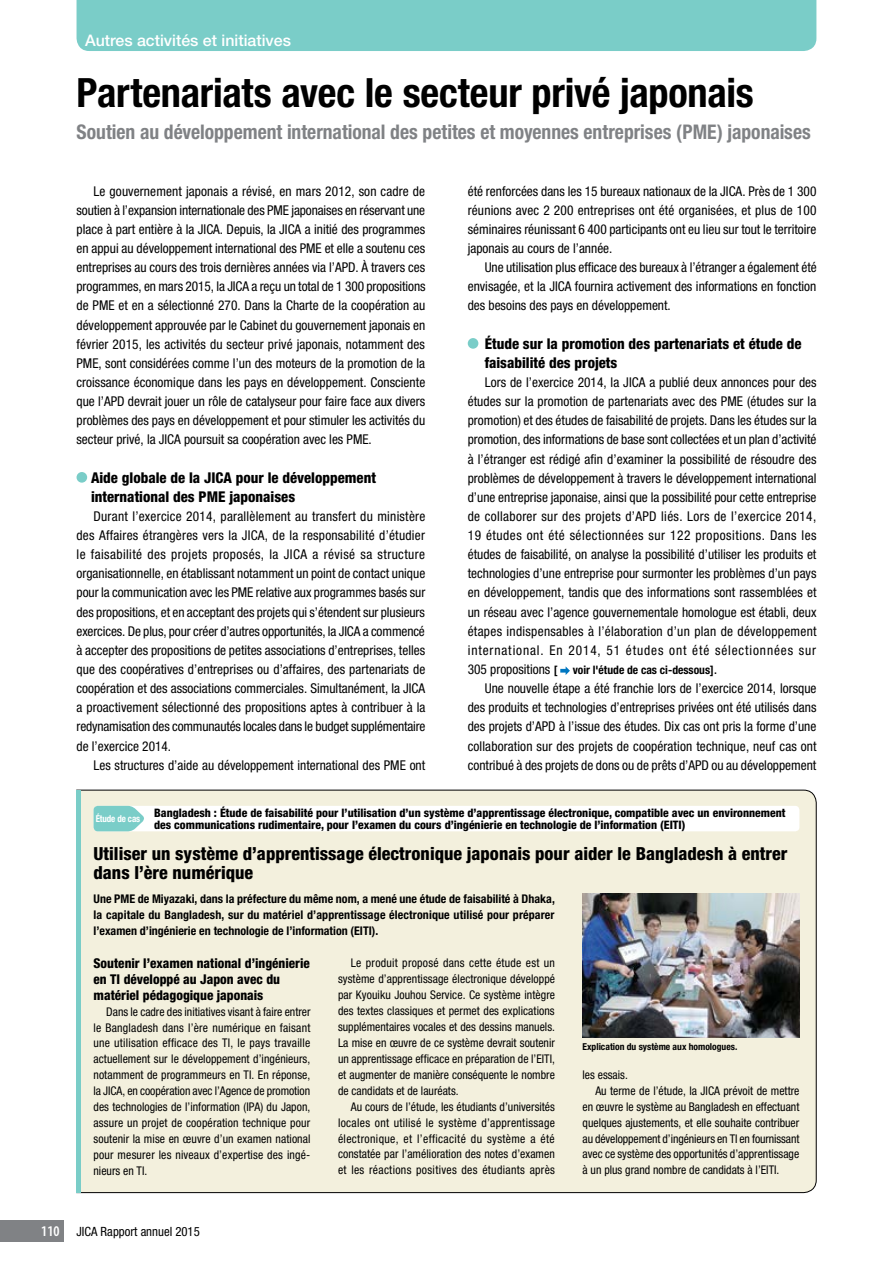
<style>
.page{position:relative;width:893px;height:1263px;background:#fff}
.page>*{position:absolute;margin:0;border:0;box-sizing:border-box;transform-origin:0 0}
.t1{font:700 condensed 40.35px "Helvetica Neue";letter-spacing:-.005em;color:#000}
.t2{font:700 condensed 20.25px "Helvetica Neue";color:#808285}
.t3{font:800 condensed 18px/19.2px "Helvetica Neue";color:#000}
.t4{font:500 15.9px "Helvetica Neue";color:#fff}
.t5{font:800 condensed 14.85px/19.2px "Helvetica Neue";color:#000}
.t6{font:condensed 13.5px/19.2px "Helvetica Neue";color:#000;text-align:justify}
.t7{font:800 condensed 13.5px/15.9px "Helvetica Neue";color:#000}
.t8{font:condensed 12.75px "Helvetica Neue";color:#000}
.t9{font:condensed 12px/15.9px "Helvetica Neue";color:#000;text-align:justify}
.t10{font:700 condensed 12px/15.9px "Helvetica Neue";color:#000;text-align:justify}
.t11{font:800 condensed 11.7px/11.7px "Helvetica Neue";color:#000}
.t12{font:700 condensed 11.7px "Helvetica Neue";color:#000}
.t13{font:700 condensed 9.6px "Helvetica Neue";color:#000}
.s1{font-weight:700;font-size:11.7px}
.s2{font-weight:400;font-size:14.85px}
.s3{font-family:"Myriad Pro";font-weight:600;font-size:14.85px;color:#fff}
</style>
<div class="page">
<div style="left:76px;top:790px;width:741px;height:403px;background:#f3f0dd"></div>
<hr style="left:77px;top:790px;width:4px;height:403px;background:#7acdc8">
<div style="left:77px;top:0;width:739px;height:51px;background:#7acdc8"></div>
<div style="left:77px;top:472px;width:10px;height:11px;background:#7acdc8;border-radius:50%"></div>
<div style="left:468px;top:338px;width:10px;height:11px;background:#7acdc8;border-radius:50%"></div>
<svg style="left:560px;top:666px;width:10px;height:9px"></svg>
<div style="left:94px;top:806px;width:705px;height:25px;background:#fff;border-radius:4px"></div>
<svg style="left:94px;top:806px;width:50px;height:25px"></svg>
<img style="left:583px;top:893px;width:216px;height:144px">
<div style="left:0;top:1220px;width:64px;height:22px;background:#808285"></div>
<p class="t4" style="left:85px;top:31px;width:207px">Autres activités et initiatives</p>
<h1 class="t1" style="left:77px;top:68px;width:679px">Partenariats avec le secteur privé japonais</h1>
<h2 class="t2" style="left:77px;top:119px;width:736px">Soutien au développement international des petites et moyennes entreprises (PME) japonaises</h2>
<p class="t6" style="left:77px;top:181px;width:351px;text-indent:17px">Le gouvernement japonais a révisé, en mars 2012, son cadre de soutien à l’expansion internationale des PME japonaises en réservant une place à part entière à la JICA. Depuis, la JICA a initié des programmes en appui au développement international des PME et elle a soutenu ces entreprises au cours des trois dernières années via l’APD. À travers ces programmes, en mars 2015, la JICA a reçu un total de 1 300 propositions de PME et en a sélectionné 270. Dans la Charte de la coopération au développement approuvée par le Cabinet du gouvernement japonais en février 2015, les activités du secteur privé japonais, notamment des PME, sont considérées comme l’un des moteurs de la promotion de la croissance économique dans les pays en développement. Consciente que l’APD devrait jouer un rôle de catalyseur pour faire face aux divers problèmes des pays en développement et pour stimuler les activités du secteur privé, la JICA poursuit sa coopération avec les PME.</p>
<p class="t5" style="left:91px;top:467px;width:286px">Aide globale de la JICA pour le développement international des PME japonaises</p>
<p class="t6" style="left:77px;top:506px;width:351px;text-indent:17px">Durant l’exercice 2014, parallèlement au transfert du ministère des Affaires étrangères vers la JICA, de la responsabilité d’étudier le faisabilité des projets proposés, la JICA a révisé sa structure organisationnelle, en établissant notamment un point de contact unique pour la communication avec les PME relative aux programmes basés sur des propositions, et en acceptant des projets qui s’étendent sur plusieurs exercices. De plus, pour créer d’autres opportunités, la JICA a commencé à accepter des propositions de petites associations d’entreprises, telles que des coopératives d’entreprises ou d’affaires, des partenariats de coopération et des associations commerciales. Simultanément, la JICA a proactivement sélectionné des propositions aptes à contribuer à la redynamisation des communautés locales dans le budget supplémentaire de l’exercice 2014.</p>
<p class="t6" style="left:94px;top:755px;width:333px">Les structures d’aide au développement international des PME ont</p>
<p class="t6" style="left:468px;top:181px;width:350px">été renforcées dans les 15 bureaux nationaux de la JICA. Près de 1 300 réunions avec 2 200 entreprises ont été organisées, et plus de 100 séminaires réunissant 6 400 participants ont eu lieu sur tout le territoire japonais au cours de l’année.</p>
<p class="t6" style="left:468px;top:258px;width:351px;text-indent:17px">Une utilisation plus efficace des bureaux à l’étranger a également été envisagée, et la JICA fournira activement des informations en fonction des besoins des pays en développement.</p>
<p class="t5" style="left:485px;top:334px;width:318px">Étude sur la promotion des partenariats et étude de faisabilité des projets</p>
<p class="t6" style="left:468px;top:372px;width:350px;text-indent:17px">Lors de l’exercice 2014, la JICA a publié deux annonces pour des études sur la promotion de partenariats avec des PME (études sur la promotion) et des études de faisabilité de projets. Dans les études sur la promotion, des informations de base sont collectées et un plan d’activité à l’étranger est rédigé afin d’examiner la possibilité de résoudre des problèmes de développement à travers le développement international d’une entreprise japonaise, ainsi que la possibilité pour cette entreprise de collaborer sur des projets d’APD liés. Lors de l’exercice 2014, 19 études ont été sélectionnées sur 122 propositions. Dans les études de faisabilité, on analyse la possibilité d’utiliser les produits et technologies d’une entreprise pour surmonter les problèmes d’un pays en développement, tandis que des informations sont rassemblées et un réseau avec l’agence gouvernementale homologue est établi, deux étapes indispensables à l’élaboration d’un plan de développement international. En 2014, 51 études ont été sélectionnées sur 305 propositions <span class="s1">[</span></p>
<p class="t12" style="left:573px;top:663px;width:146px">voir l'étude de cas ci-dessous]<span class="s2">.</span></p>
<p class="t6" style="left:468px;top:679px;width:350px;text-indent:17px">Une nouvelle étape a été franchie lors de l’exercice 2014, lorsque des produits et technologies d’entreprises privées ont été utilisés dans des projets d’APD à l’issue des études. Dix cas ont pris la forme d’une collaboration sur des projets de coopération technique, neuf cas ont contribué à des projets de dons ou de prêts d’APD ou au développement</p>
<p class="t11" style="left:154px;top:807px;width:633px;text-indent:-58px"><sub>Étude</sub> <sub>de</sub> <sub>cas</sub> Bangladesh : Étude de faisabilité pour l’utilisation d’un système d’apprentissage électronique, compatible avec un environnement des communications rudimentaire, pour l’examen du cours d’ingénierie en technologie de l’information (EITI)</p>
<h3 class="t3" style="left:94px;top:843px;width:696px">Utiliser un système d’apprentissage électronique japonais pour aider le Bangladesh à entrer dans l’ère numérique</h3>
<p class="t10" style="left:94px;top:891px;width:463px">Une PME de Miyazaki, dans la préfecture du même nom, a mené une étude de faisabilité à Dhaka, la capitale du Bangladesh, sur du matériel d’apprentissage électronique utilisé pour préparer l’examen d’ingénierie en technologie de l’information (EITI).</p>
<p class="t7" style="left:94px;top:955px;width:218px">Soutenir l’examen national d’ingénierie en TI développé au Japon avec du matériel pédagogique japonais</p>
<p class="t9" style="left:94px;top:1003px;width:218px;text-indent:13px">Dans le cadre des initiatives visant à faire entrer le Bangladesh dans l’ère numérique en faisant une utilisation efficace des TI, le pays travaille actuellement sur le développement d’ingénieurs, notamment de programmeurs en TI. En réponse, la JICA, en coopération avec l’Agence de promotion des technologies de l’information (IPA) du Japon, assure un projet de coopération technique pour soutenir la mise en œuvre d’un examen national pour mesurer les niveaux d’expertise des ingé&shy;nieurs en TI.</p>
<p class="t8" style="left:41px;top:1224px;width:160px"><span class="s3">110</span> JICA Rapport annuel 2015</p>
<p class="t9" style="left:338px;top:955px;width:219px;text-indent:13px">Le produit proposé dans cette étude est un système d’apprentissage électronique développé par Kyouiku Jouhou Service. Ce système intègre des textes classiques et permet des explications supplémentaires vocales et des dessins manuels.<br>La mise en œuvre de ce système devrait soutenir un apprentissage efficace en préparation de l’EITI, et augmenter de manière conséquente le nombre de candidats et de lauréats.</p>
<p class="t9" style="left:338px;top:1098px;width:219px;text-indent:13px">Au cours de l’étude, les étudiants d’universités locales ont utilisé le système d’apprentissage électronique, et l’efficacité du système a été constatée par l’amélioration des notes d’examen et les réactions positives des étudiants après</p>
<p class="t13" style="left:583px;top:1041px;width:156px">Explication du système aux homologues.</p>
<p class="t9" style="left:583px;top:1066px;width:47px">les essais.</p>
<p class="t9" style="left:595px;top:1082px;width:206px">Au terme de l’étude, la JICA prévoit de mettre</p>
<p class="t9" style="left:583px;top:1098px;width:218px">en œuvre le système au Bangladesh en effectuant</p>
<p class="t9" style="left:583px;top:1114px;width:218px">quelques ajustements, et elle souhaite contribuer</p>
<p class="t9" style="left:583px;top:1130px;width:218px">au développement d’ingénieurs en TI en fournissant</p>
<p class="t9" style="left:583px;top:1146px;width:218px">avec ce système des opportunités d’apprentissage</p>
<p class="t9" style="left:583px;top:1162px;width:198px">à un plus grand nombre de candidats à l’EITI.</p>
</div>
